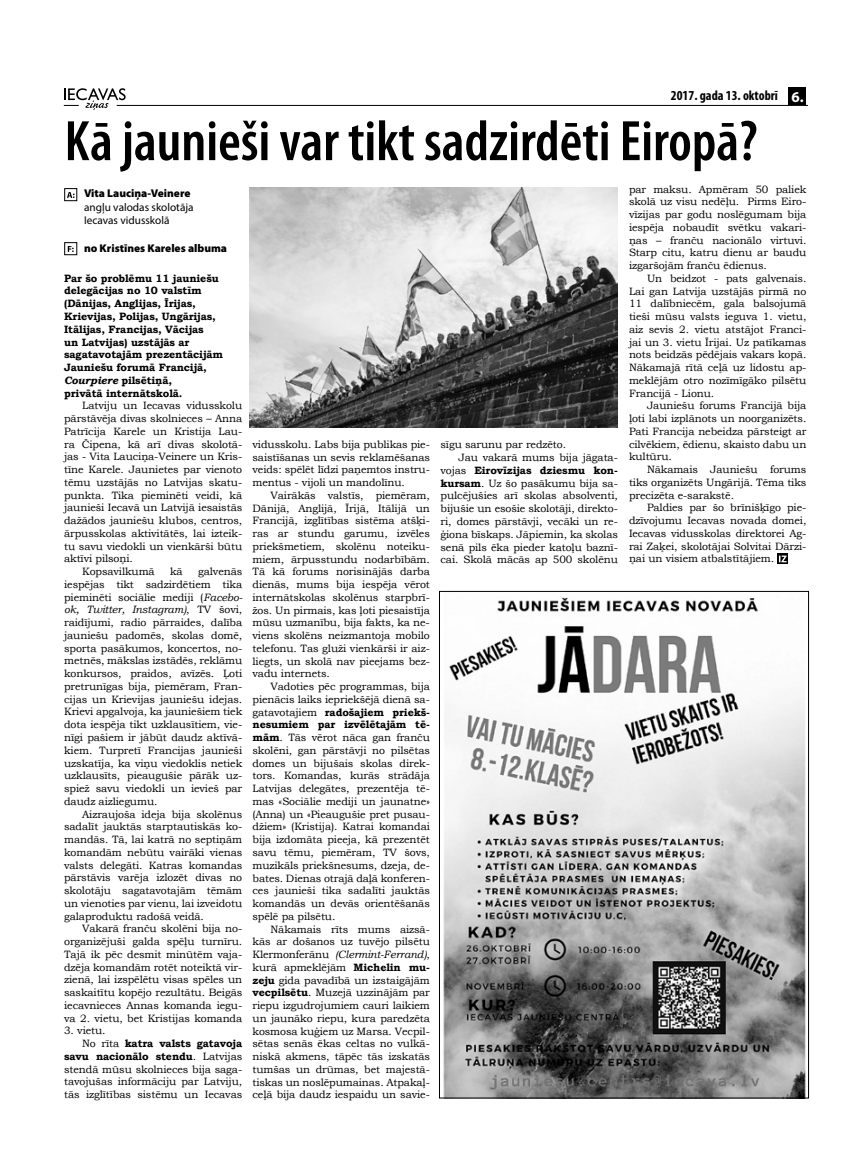
<style>
.page{position:relative;width:851px;height:1170px;background:#fff}
.page>*{position:absolute;margin:0;border:0;box-sizing:border-box;transform-origin:0 0}
.t1{font:600 condensed 57.5px "Myriad Pro";color:#000}
.t2{font:700 condensed 13.75px "Myriad Pro";color:#000}
.t3{font:900 11.25px "Myriad Pro";color:#000}
.t4{font:11.25px/13.5px "Myriad Pro";color:#000}
.t5{font:10.62px/12.8px "Bookman Old Style";letter-spacing:-.01em;color:#000;text-align:justify}
.t6{font:700 10.62px/12.8px "Bookman Old Style";letter-spacing:-.01em;color:#000}
.s1{font-stretch:normal;font-size:15px;color:#fff}
.s2{font-style:italic}
.s3{font-weight:700}
.s4{font-weight:400}
</style>
<div class="page">
<hr style="left:117px;top:105px;width:689px;height:1px;background:#000">
<svg style="left:64px;top:88px;width:62px;height:22px"></svg>
<div style="left:788px;top:87px;width:18px;height:18px;background:#000"></div>
<svg style="left:68px;top:246px;width:6px;height:6px"></svg>
<div style="left:64px;top:242px;width:13px;height:13px;border:1px solid #000"></div>
<svg style="left:67px;top:192px;width:7px;height:6px"></svg>
<div style="left:64px;top:188px;width:13px;height:13px;border:1px solid #000"></div>
<img style="left:443px;top:597px;width:363px;height:499px">
<svg style="left:777px;top:553px;width:11px;height:11px"></svg>
<svg style="left:778px;top:555px;width:8px;height:7px"></svg>
<img style="left:249px;top:187px;width:369px;height:240px">
<p class="t2" style="left:670px;top:87px;width:134px">2017. gada 13. oktobrī <span class="s1">6.</span></p>
<h1 class="t1" style="left:64px;top:110px;width:694px">Kā jaunieši var tikt sadzirdēti Eiropā?</h1>
<p class="t5" style="left:629px;top:182px;width:179px">par maksu. Apmēram 50 paliek skolā uz visu nedēļu. Pirms Eiro&shy;vīzijas par godu noslēgumam bija iespēja nobaudīt svētku vakari&shy;ņas – franču nacionālo virtuvi.<br>Starp citu, katru dienu ar baudu izgaršojām franču ēdienus.</p>
<p class="t5" style="left:629px;top:272px;width:179px;text-indent:18px">Un beidzot - pats galvenais.<br>Lai gan Latvija uzstājās pirmā no 11 dalībniecēm, gala balsojumā tieši mūsu valsts ieguva 1. vietu, aiz sevis 2. vietu atstājot Franci&shy;jai un 3. vietu Īrijai. Uz patīkamas nots beidzās pēdējais vakars kopā.<br>Nākamajā rītā ceļā uz lidostu ap&shy;meklējām otro nozīmīgāko pilsētu Francijā - Lionu.</p>
<p class="t5" style="left:629px;top:399px;width:179px;text-indent:18px">Jauniešu forums Francijā bija ļoti labi izplānots un noorganizēts.<br>Pati Francija nebeidza pārsteigt ar cilvēkiem, ēdienu, skaisto dabu un kultūru.</p>
<p class="t5" style="left:629px;top:463px;width:179px;text-indent:18px">Nākamais Jauniešu forums tiks organizēts Ungārijā. Tēma tiks precizēta e-sarakstē.</p>
<p class="t5" style="left:629px;top:501px;width:179px;text-indent:18px">Paldies par šo brīnišķīgo pie&shy;dzīvojumu Iecavas novada domei, Iecavas vidusskolas direktorei Ag&shy;rai Zaķei, skolotājai Solvitai Dārzi&shy;ņai un visiem atbalstītājiem.</p>
<p class="t3" style="left:84px;top:187px;width:108px">Vita Lauciņa-Veinere</p>
<p class="t4" style="left:84px;top:200px;width:111px">angļu valodas skolotāja<br>Iecavas vidusskolā</p>
<p class="t3" style="left:84px;top:241px;width:144px">no Kristīnes Kareles albuma</p>
<p class="t6" style="left:64px;top:271px;width:160px">Par šo problēmu 11 jauniešu delegācijas no 10 valstīm (Dānijas, Anglijas, Īrijas,<br>Krievijas, Polijas, Ungārijas,<br>Itālijas, Francijas, Vācijas<br>un Latvijas) uzstājās ar sagatavotajām prezentācijām<br>Jauniešu forumā Francijā,<br><span class="s2">Courpiere</span> pilsētiņā,<br>privātā internātskolā.</p>
<p class="t5" style="left:82px;top:399px;width:161px">Latviju un Iecavas vidusskolu</p>
<p class="t5" style="left:64px;top:412px;width:179px">pārstāvēja divas skolnieces – Anna</p>
<p class="t5" style="left:64px;top:425px;width:179px">Patrīcija Karele un Kristija Lau-</p>
<p class="t5" style="left:64px;top:437px;width:179px">ra Čipena, kā arī divas skolotā-</p>
<p class="t5" style="left:64px;top:450px;width:179px">jas - Vita Lauciņa-Veinere un Kris-</p>
<p class="t5" style="left:64px;top:463px;width:179px">tīne Karele. Jaunietes par vienoto</p>
<p class="t5" style="left:64px;top:476px;width:179px">tēmu uzstājās no Latvijas skatu-</p>
<p class="t5" style="left:64px;top:488px;width:179px">punkta. Tika pieminēti veidi, kā</p>
<p class="t5" style="left:64px;top:501px;width:179px">jaunieši Iecavā un Latvijā iesaistās</p>
<p class="t5" style="left:64px;top:514px;width:179px">dažādos jauniešu klubos, centros,</p>
<p class="t5" style="left:64px;top:527px;width:179px">ārpusskolas aktivitātēs, lai izteik-</p>
<p class="t5" style="left:64px;top:539px;width:179px">tu savu viedokli un vienkārši būtu</p>
<p class="t5" style="left:64px;top:552px;width:70px">aktīvi pilsoņi.</p>
<p class="t5" style="left:82px;top:565px;width:74px">Kopsavilkumā</p>
<p class="t5" style="left:170px;top:565px;width:14px">kā</p>
<p class="t5" style="left:252px;top:438px;width:179px">vidusskolu. Labs bija publikas pie&shy;saistīšanas un sevis reklamēšanas veids: spēlēt līdzi paņemtos instru&shy;mentus - vijoli un mandolīnu.</p>
<p class="t5" style="left:252px;top:489px;width:179px;text-indent:18px">Vairākās valstīs, piemēram, Dānijā, Anglijā, Īrijā, Itālijā un Francijā, izglītības sistēma atšķi&shy;ras ar stundu garumu, izvēles priekšmetiem, skolēnu noteiku&shy;miem, ārpusstundu nodarbībām.<br>Tā kā forums norisinājās darba dienās, mums bija iespēja vērot internātskolas skolēnus starpbrī&shy;žos. Un pirmais, kas ļoti piesaistīja mūsu uzmanību, bija fakts, ka ne&shy;viens skolēns neizmantoja mobilo telefonu. Tas gluži vienkārši ir aiz&shy;liegts, un skolā nav pieejams bez&shy;vadu internets.</p>
<p class="t5" style="left:252px;top:680px;width:179px;text-indent:18px">Vadoties pēc programmas, bija pienācis laiks iepriekšējā dienā sa&shy;gatavotajiem <span class="s3">radošajiem priekš&shy;nesumiem par izvēlētajām tē&shy;mām</span>. Tās vērot nāca gan franču skolēni, gan pārstāvji no pilsētas domes un bijušais skolas direk&shy;tors. Komandas, kurās strādāja Latvijas delegātes, prezentēja tē&shy;mas «Sociālie mediji un jaunatne» (Anna) un «Pieaugušie pret pusau&shy;džiem» (Kristija). Katrai komandai bija izdomāta pieeja, kā prezentēt savu tēmu, piemēram, TV šovs, muzikāls priekšnesums, dzeja, de&shy;bates. Dienas otrajā daļā konferen&shy;ces jaunieši tika sadalīti jauktās komandās un devās orientēšanās spēlē pa pilsētu.</p>
<p class="t5" style="left:252px;top:922px;width:179px;text-indent:18px">Nākamais rīts mums aizsā&shy;kās ar došanos uz tuvējo pilsētu Klermonferānu <span class="s2">(Clermint-Ferrand)</span>, kurā apmeklējām <span class="s3">Michelin mu&shy;zeju</span> gida pavadībā un izstaigājām <span class="s3">vecpilsētu</span>. Muzejā uzzinājām par riepu izgudrojumiem cauri laikiem un jaunāko riepu, kura paredzēta kosmosa kuģiem uz Marsa. Vecpil&shy;sētas senās ēkas celtas no vulkā&shy;niskā akmens, tāpēc tās izskatās tumšas un drūmas, bet majestā&shy;tiskas un noslēpumainas. Atpakaļ&shy;ceļā bija daudz iespaidu un savie-</p>
<p class="t5" style="left:440px;top:438px;width:127px">sīgu sarunu par redzēto.</p>
<p class="t5" style="left:458px;top:451px;width:161px">Jau vakarā mums bija jāgata-</p>
<p class="t6" style="left:440px;top:464px;width:179px"><span class="s4">vojas</span> Eirovīzijas dziesmu kon-</p>
<p class="t5" style="left:440px;top:476px;width:179px"><span class="s3">kursam</span>. Uz šo pasākumu bija sa-</p>
<p class="t5" style="left:440px;top:489px;width:179px">pulcējušies arī skolas absolventi,</p>
<p class="t5" style="left:440px;top:502px;width:179px">bijušie un esošie skolotāji, direkto-</p>
<p class="t5" style="left:440px;top:515px;width:179px">ri, domes pārstāvji, vecāki un re-</p>
<p class="t5" style="left:440px;top:527px;width:179px">ģiona bīskaps. Jāpiemin, ka skolas</p>
<p class="t5" style="left:440px;top:540px;width:179px">senā pils ēka pieder katoļu baznī-</p>
<p class="t5" style="left:440px;top:553px;width:179px">cai. Skolā mācās ap 500 skolēnu</p>
<p class="t5" style="left:64px;top:565px;width:180px;text-indent:134px">galvenās iespējas tikt sadzirdētiem tika pieminēti sociālie mediji (<span class="s2">Facebo&shy;ok, Twitter, Instagram)</span>, TV šovi, raidījumi, radio pārraides, dalība jauniešu padomēs, skolas domē, sporta pasākumos, koncertos, no&shy;metnēs, mākslas izstādēs, reklāmu konkursos, praidos, avīzēs. Ļoti pretrunīgas bija, piemēram, Fran&shy;cijas un Krievijas jauniešu idejas.<br>Krievi apgalvoja, ka jauniešiem tiek dota iespēja tikt uzklausītiem, vie&shy;nīgi pašiem ir jābūt daudz aktīvā&shy;kiem. Turpretī Francijas jaunieši uzskatīja, ka viņu viedoklis netiek uzklausīts, pieaugušie pārāk uz&shy;spiež savu viedokli un ievieš par daudz aizliegumu.</p>
<p class="t5" style="left:64px;top:807px;width:179px;text-indent:18px">Aizraujoša ideja bija skolēnus sadalīt jauktās starptautiskās ko&shy;mandās. Tā, lai katrā no septiņām komandām nebūtu vairāki vienas valsts delegāti. Katras komandas pārstāvis varēja izlozēt divas no skolotāju sagatavotajām tēmām un vienoties par vienu, lai izveidotu galaproduktu radošā veidā.</p>
<p class="t5" style="left:64px;top:922px;width:179px;text-indent:18px">Vakarā franču skolēni bija no&shy;organizējuši galda spēļu turnīru.<br>Tajā ik pēc desmit minūtēm vaja&shy;dzēja komandām rotēt noteiktā vir&shy;zienā, lai izspēlētu visas spēles un saskaitītu kopējo rezultātu. Beigās iecavnieces Annas komanda iegu&shy;va 2. vietu, bet Kristijas komanda</p>
<p class="t5" style="left:64px;top:1024px;width:43px">3. vietu.</p>
<p class="t6" style="left:82px;top:1036px;width:161px"><span class="s4">No rīta</span> katra valsts gatavoja</p>
<p class="t6" style="left:64px;top:1049px;width:179px">savu nacionālo stendu<span class="s4">. Latvijas</span></p>
<p class="t5" style="left:64px;top:1062px;width:179px">stendā mūsu skolnieces bija saga-</p>
<p class="t5" style="left:64px;top:1075px;width:179px">tavojušas informāciju par Latviju,</p>
<p class="t5" style="left:64px;top:1088px;width:179px">tās izglītības sistēmu un Iecavas</p>
</div>
